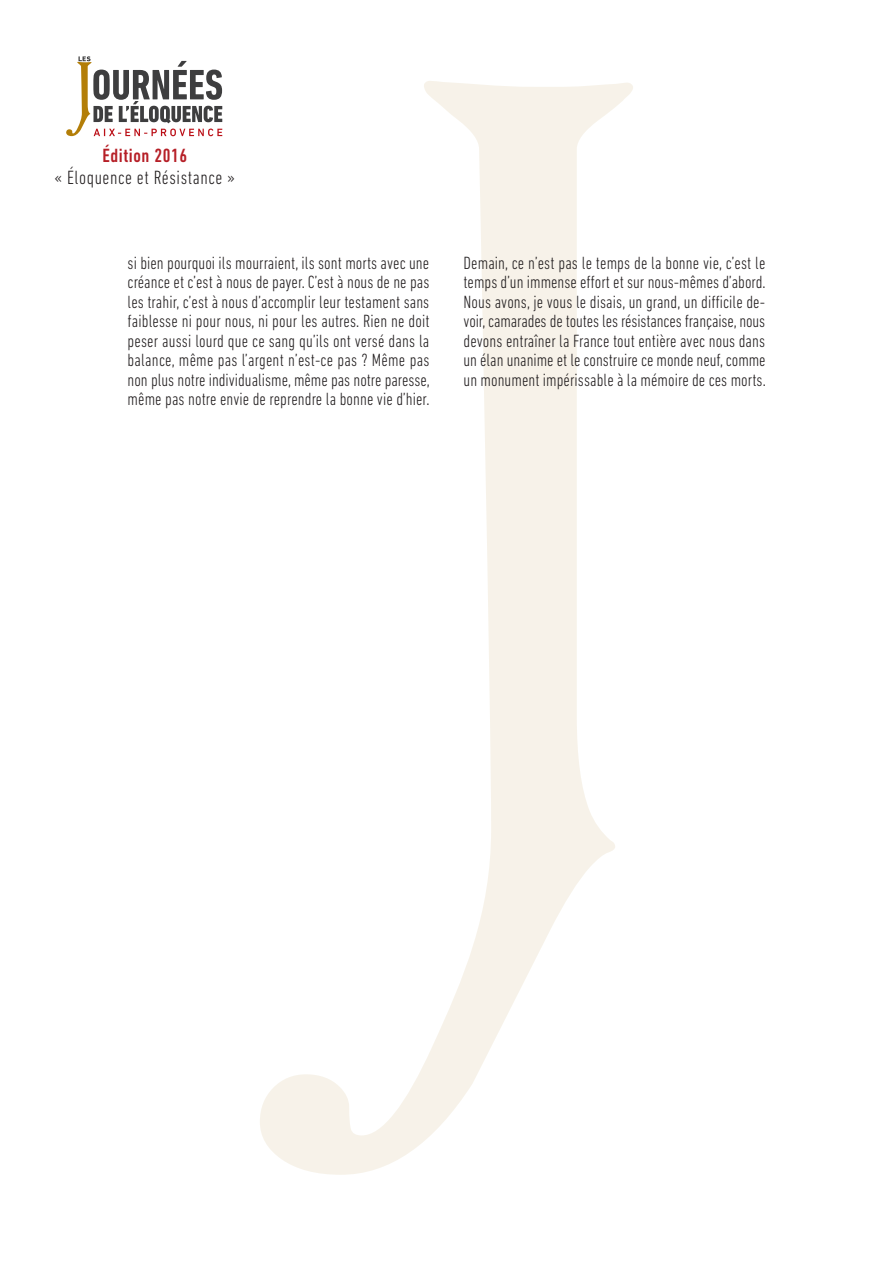
<style>
.page{position:relative;width:893px;height:1263px;background:#fff}
.page>*{position:absolute;margin:0;border:0;box-sizing:border-box;transform-origin:0 0}
.t1{font:300 condensed 19.5px "DIN Next LT Pro";letter-spacing:.03em;color:#231f20}
.t2{font:500 condensed 19.5px "DIN Next LT Pro";letter-spacing:.03em;color:#b61f27}
.t3{font:300 condensed 18px/19.5px "DIN Next LT Pro";letter-spacing:.005em;color:#231f20;text-align:justify}
</style>
<div class="page">
<svg style="left:260px;top:81px;width:373px;height:1094px"></svg>
<svg style="left:66px;top:56px;width:156px;height:80px"></svg>
<p class="t2" style="left:102px;top:144px;width:86px">Édition 2016</p>
<p class="t1" style="left:55px;top:166px;width:182px">« Éloquence et Résistance »</p>
<p class="t3" style="left:128px;top:253px;width:304px">si bien pourquoi ils mourraient, ils sont morts avec une créance et c’est à nous de payer. C’est à nous de ne pas les trahir, c’est à nous d’accomplir leur testament sans faiblesse ni pour nous, ni pour les autres. Rien ne doit peser aussi lourd que ce sang qu’ils ont versé dans la balance, même pas l’argent n’est-ce pas ? Même pas non plus notre individualisme, même pas notre paresse, même pas notre envie de reprendre la bonne vie d’hier.</p>
<p class="t3" style="left:463px;top:253px;width:304px">Demain, ce n’est pas le temps de la bonne vie, c’est le temps d’un immense effort et sur nous-mêmes d’abord.<br>Nous avons, je vous le disais, un grand, un difficile de&shy;voir, camarades de toutes les résistances française, nous devons entraîner la France tout entière avec nous dans un élan unanime et le construire ce monde neuf, comme un monument impérissable à la mémoire de ces morts.</p>
</div>
